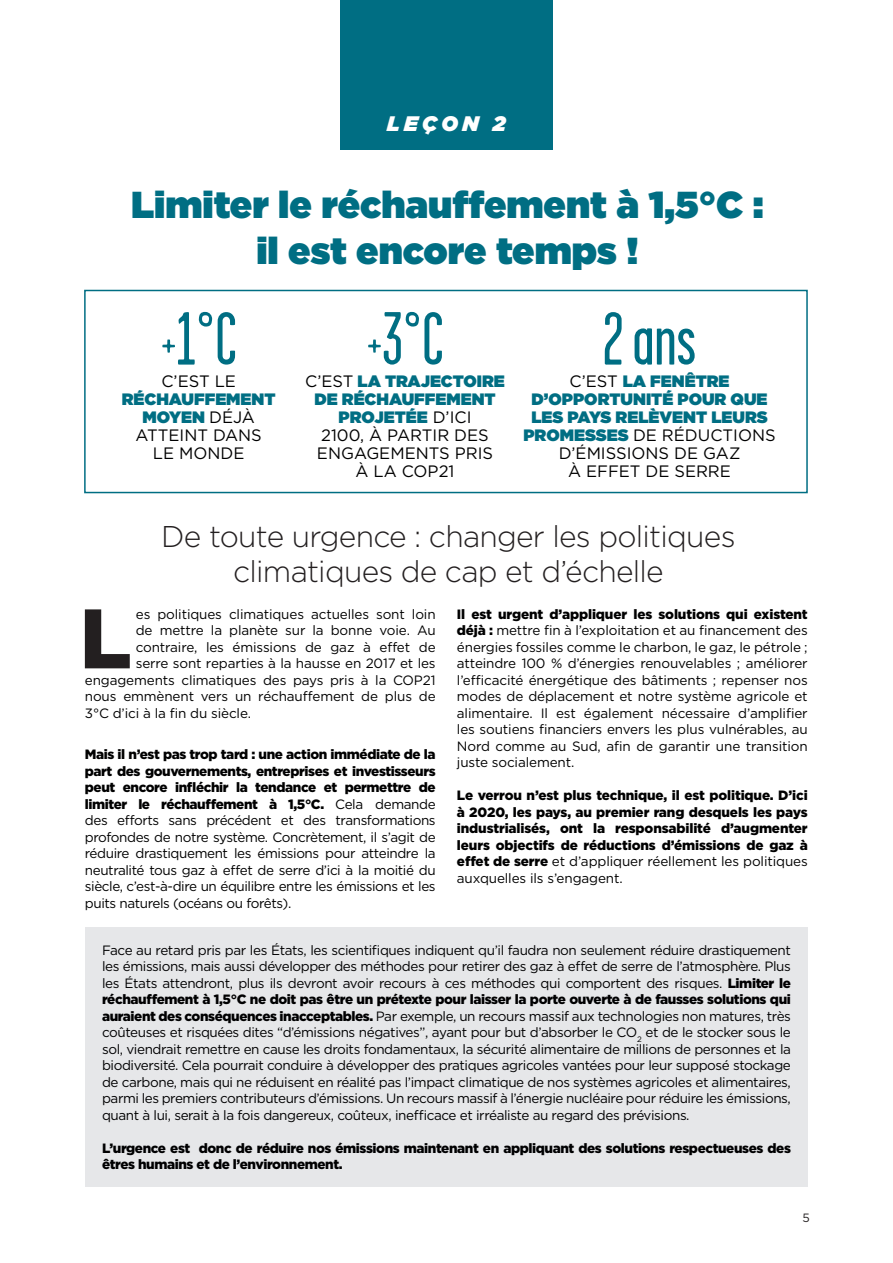
<style>
.page{position:relative;width:893px;height:1263px;background:#fff}
.page>*{position:absolute;margin:0;border:0;box-sizing:border-box;transform-origin:0 0}
.t1{font:900 84.15px "Gotham";color:#231f20}
.t2{font:75px "Garage Gothic";color:#006e83}
.t3{font:900 37.5px/46px "Gotham";color:#006e83;text-align:center}
.t4{font:300 30px/35.5px "Gotham";letter-spacing:-.025em;color:#231f20;text-align:center}
.t5{font:italic 900 21px "Gotham";letter-spacing:.195em;color:#fff}
.t6{font:16.5px/18px "Gotham";color:#000001;text-align:center}
.t7{font:900 16.5px/18px "Gotham";color:#006e83;text-align:center}
.t8{font:13.5px/16.5px "Gotham";letter-spacing:-.01em;color:#000001;text-align:justify}
.t9{font:900 13.5px/16.5px "Gotham";letter-spacing:-.03em;color:#000001;text-align:justify}
.t10{font:12px "Gotham";color:#231f20}
.s1{font-weight:900;color:#006e83}
.s2{font-weight:400;color:#000001}
.s3{font-weight:900}
.s4{font-weight:400}
</style>
<div class="page">
<div style="left:84px;top:290px;width:724px;height:203px;border:2px solid #006e83"></div>
<div style="left:85px;top:927px;width:723px;height:259px;background:#e6e7e9"></div>
<div style="left:340px;top:0;width:213px;height:150px;background:#006e83"></div>
<h3 class="t5" style="left:387px;top:108px;width:120px">LEÇON 2</h3>
<h3 class="t3" style="left:131px;top:181px;width:634px">Limiter le réchauffement à 1,5°C : il est encore temps !</h3>
<h2 class="t2" style="left:161px;top:300px;width:77px">+1°C</h2>
<p class="t6" style="left:161px;top:372px;width:76px">C’EST LE</p>
<p class="t6" style="left:122px;top:390px;width:155px"><span class="s1">RÉCHAUFFEMENT<br>MOYEN</span> DÉJÀ<br>ATTEINT DANS<br>LE MONDE</p>
<h2 class="t2" style="left:367px;top:300px;width:78px">+3°C</h2>
<p class="t6" style="left:305px;top:372px;width:201px">C’EST <span class="s1">LA TRAJECTOIRE<br>DE RÉCHAUFFEMENT<br>PROJETÉE</span> D’ICI<br>2100, À PARTIR DES<br>ENGAGEMENTS PRIS<br>À LA COP21</p>
<h2 class="t2" style="left:603px;top:300px;width:95px">2 ans</h2>
<p class="t7" style="left:523px;top:372px;width:254px"><span class="s2">C’EST</span> LA FENÊTRE<br>D’OPPORTUNITÉ POUR QUE<br>LES PAYS RELÈVENT LEURS<br>PROMESSES <span class="s2">DE RÉDUCTIONS<br>D’ÉMISSIONS DE GAZ<br>À EFFET DE SERRE</span></p>
<h3 class="t4" style="left:161px;top:518px;width:576px">De toute urgence : changer les politiques climatiques de cap et d’échelle</h3>
<h1 class="t1" style="left:80px;top:581px;width:53px">L</h1>
<p class="t8" style="left:136px;top:605px;width:301px">es politiques climatiques actuelles sont loin</p>
<p class="t8" style="left:136px;top:622px;width:301px">de mettre la planète sur la bonne voie. Au</p>
<p class="t8" style="left:136px;top:638px;width:301px">contraire, les émissions de gaz à effet de</p>
<p class="t8" style="left:136px;top:655px;width:301px">serre sont reparties à la hausse en 2017 et les</p>
<p class="t8" style="left:85px;top:671px;width:352px">engagements climatiques des pays pris à la COP21</p>
<p class="t8" style="left:85px;top:688px;width:352px">nous emmènent vers un réchauffement de plus de</p>
<p class="t8" style="left:85px;top:704px;width:168px">3°C d’ici à la fin du siècle.</p>
<p class="t8" style="left:85px;top:746px;width:352px"><span class="s3">Mais il n’est pas trop tard : une action immédiate de la part des gouvernements, entreprises et investisseurs peut encore infléchir la tendance et permettre de limiter le réchauffement à 1,5°C.</span> Cela demande des efforts sans précédent et des transformations profondes de notre système. Concrètement, il s’agit de réduire drastiquement les émissions pour atteindre la neutralité tous gaz à effet de serre d’ici à la moitié du siècle, c’est-à-dire un équilibre entre les émissions et les puits naturels (océans ou forêts).</p>
<p class="t8" style="left:457px;top:605px;width:352px"><span class="s3">Il est urgent d’appliquer les solutions qui existent déjà :</span> mettre fin à l’exploitation et au financement des énergies fossiles comme le charbon, le gaz, le pétrole ; atteindre 100 % d’énergies renouvelables ; améliorer l’efficacité énergétique des bâtiments ; repenser nos modes de déplacement et notre système agricole et alimentaire. Il est également nécessaire d’amplifier les soutiens financiers envers les plus vulnérables, au Nord comme au Sud, afin de garantir une transition juste socialement.</p>
<p class="t9" style="left:457px;top:787px;width:352px">Le verrou n’est plus technique, il est politique. D’ici à 2020, les pays, au premier rang desquels les pays industrialisés, ont la responsabilité d’augmenter leurs objectifs de réductions d’émissions de gaz à effet de serre <span class="s4">et d’appliquer réellement les politiques auxquelles ils s’engagent.</span></p>
<p class="t8" style="left:102px;top:941px;width:690px">Face au retard pris par les États, les scientifiques indiquent qu’il faudra non seulement réduire drastiquement les émissions, mais aussi développer des méthodes pour retirer des gaz à effet de serre de l’atmosphère. Plus les États attendront, plus ils devront avoir recours à ces méthodes qui comportent des risques. <span class="s3">Limiter le réchauffement à 1,5°C ne doit pas être un prétexte pour laisser la porte ouverte à de fausses solutions qui auraient des conséquences inacceptables.</span> Par exemple, un recours massif aux technologies non matures, très coûteuses et risquées dites “d’émissions négatives”, ayant pour but d’absorber le CO<sub>2</sub> et de le stocker sous le sol, viendrait remettre en cause les droits fondamentaux, la sécurité alimentaire de millions de personnes et la biodiversité. Cela pourrait conduire à développer des pratiques agricoles vantées pour leur supposé stockage de carbone, mais qui ne réduisent en réalité pas l’impact climatique de nos systèmes agricoles et alimentaires, parmi les premiers contributeurs d’émissions. Un recours massif à l’énergie nucléaire pour réduire les émissions, quant à lui, serait à la fois dangereux, coûteux, inefficace et irréaliste au regard des prévisions.</p>
<p class="t9" style="left:102px;top:1140px;width:690px">L’urgence est donc de réduire nos émissions maintenant en appliquant des solutions respectueuses des êtres humains et de l’environnement.</p>
<p class="t10" style="left:802px;top:1209px;width:9px">5</p>
</div>
